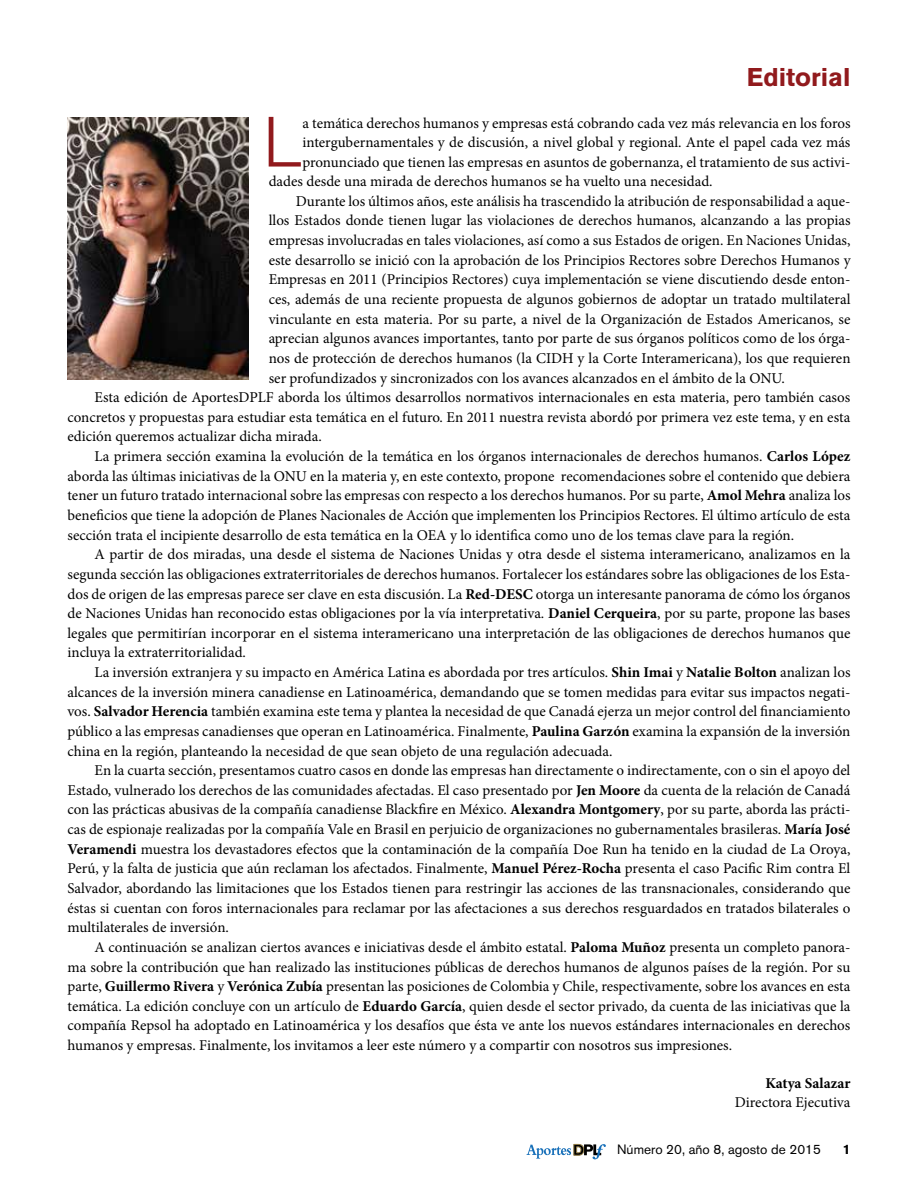
<style>
.page{position:relative;width:918px;height:1188px;background:#fff}
.page>*{position:absolute;margin:0;border:0;box-sizing:border-box;transform-origin:0 0}
.t1{font:300 70.2px "Akzidenz Grotesk BE";color:#911a1d}
.t2{font:700 25.5px "Akzidenz Grotesk BE";color:#911a1d}
.t3{font:15px "Minion Pro";color:#000}
.t4{font:700 15px "Minion Pro";color:#000}
.t5{font:13.5px "Akzidenz Grotesk BE";color:#000}
.t6{font:700 13.5px "Akzidenz Grotesk BE";color:#000}
.s1{font-weight:700}
</style>
<div class="page">
<svg style="left:526px;top:1144px;width:80px;height:15px"></svg>
<img style="left:68px;top:118px;width:180px;height:261px">
<h2 class="t2" style="left:747px;top:62px;width:105px">Editorial</h2>
<h1 class="t1" style="left:263px;top:103px;width:41px">L</h1>
<p class="t3" style="left:302px;top:113px;width:550px">a temática derechos humanos y empresas está cobrando cada vez más relevancia en los foros</p>
<p class="t3" style="left:302px;top:132px;width:550px">intergubernamentales y de discusión, a nivel global y regional. Ante el papel cada vez más</p>
<p class="t3" style="left:302px;top:152px;width:550px">pronunciado que tienen las empresas en asuntos de gobernanza, el tratamiento de sus activi-</p>
<p class="t3" style="left:269px;top:171px;width:446px">dades desde una mirada de derechos humanos se ha vuelto una necesidad.</p>
<p class="t3" style="left:296px;top:191px;width:556px">Durante los últimos años, este análisis ha trascendido la atribución de responsabilidad a aque-</p>
<p class="t3" style="left:269px;top:211px;width:583px">llos Estados donde tienen lugar las violaciones de derechos humanos, alcanzando a las propias</p>
<p class="t3" style="left:269px;top:230px;width:583px">empresas involucradas en tales violaciones, así como a sus Estados de origen. En Naciones Unidas,</p>
<p class="t3" style="left:269px;top:250px;width:583px">este desarrollo se inició con la aprobación de los Principios Rectores sobre Derechos Humanos y</p>
<p class="t3" style="left:269px;top:270px;width:583px">Empresas en 2011 (Principios Rectores) cuya implementación se viene discutiendo desde enton-</p>
<p class="t3" style="left:269px;top:289px;width:583px">ces, además de una reciente propuesta de algunos gobiernos de adoptar un tratado multilateral</p>
<p class="t3" style="left:269px;top:309px;width:583px">vinculante en esta materia. Por su parte, a nivel de la Organización de Estados Americanos, se</p>
<p class="t3" style="left:269px;top:328px;width:583px">aprecian algunos avances importantes, tanto por parte de sus órganos políticos como de los órga-</p>
<p class="t3" style="left:269px;top:348px;width:583px">nos de protección de derechos humanos (la CIDH y la Corte Interamericana), los que requieren</p>
<p class="t3" style="left:269px;top:368px;width:518px">ser profundizados y sincronizados con los avances alcanzados en el ámbito de la ONU.</p>
<p class="t3" style="left:95px;top:387px;width:757px">Esta edición de AportesDPLF aborda los últimos desarrollos normativos internacionales en esta materia, pero también casos</p>
<p class="t3" style="left:68px;top:407px;width:784px">concretos y propuestas para estudiar esta temática en el futuro. En 2011 nuestra revista abordó por primera vez este tema, y en esta</p>
<p class="t3" style="left:68px;top:427px;width:256px">edición queremos actualizar dicha mirada.</p>
<p class="t3" style="left:95px;top:446px;width:758px">La primera sección examina la evolución de la temática en los órganos internacionales de derechos humanos. <span class="s1">Carlos López</span></p>
<p class="t3" style="left:68px;top:466px;width:784px">aborda las últimas iniciativas de la ONU en la materia y, en este contexto, propone recomendaciones sobre el contenido que debiera</p>
<p class="t3" style="left:68px;top:486px;width:785px">tener un futuro tratado internacional sobre las empresas con respecto a los derechos humanos. Por su parte, <span class="s1">Amol Mehra</span> analiza los</p>
<p class="t3" style="left:68px;top:505px;width:784px">beneficios que tiene la adopción de Planes Nacionales de Acción que implementen los Principios Rectores. El último artículo de esta</p>
<p class="t3" style="left:68px;top:525px;width:728px">sección trata el incipiente desarrollo de esta temática en la OEA y lo identifica como uno de los temas clave para la región.</p>
<p class="t3" style="left:95px;top:544px;width:758px">A partir de dos miradas, una desde el sistema de Naciones Unidas y otra desde el sistema interamericano, analizamos en la</p>
<p class="t3" style="left:68px;top:564px;width:784px">segunda sección las obligaciones extraterritoriales de derechos humanos. Fortalecer los estándares sobre las obligaciones de los Esta-</p>
<p class="t3" style="left:68px;top:584px;width:784px">dos de origen de las empresas parece ser clave en esta discusión. La <span class="s1">Red-DESC</span> otorga un interesante panorama de cómo los órganos</p>
<p class="t3" style="left:68px;top:603px;width:784px">de Naciones Unidas han reconocido estas obligaciones por la vía interpretativa. <span class="s1">Daniel Cerqueira</span>, por su parte, propone las bases</p>
<p class="t3" style="left:68px;top:623px;width:784px">legales que permitirían incorporar en el sistema interamericano una interpretación de las obligaciones de derechos humanos que</p>
<p class="t3" style="left:68px;top:643px;width:180px">incluya la extraterritorialidad.</p>
<p class="t3" style="left:95px;top:662px;width:758px">La inversión extranjera y su impacto en América Latina es abordada por tres artículos. <span class="s1">Shin Imai</span> y <span class="s1">Natalie Bolton</span> analizan los</p>
<p class="t3" style="left:68px;top:682px;width:784px">alcances de la inversión minera canadiense en Latinoamérica, demandando que se tomen medidas para evitar sus impactos negati-</p>
<p class="t3" style="left:68px;top:701px;width:784px">vos. <span class="s1">Salvador Herencia</span> también examina este tema y plantea la necesidad de que Canadá ejerza un mejor control del financiamiento</p>
<p class="t3" style="left:68px;top:721px;width:784px">público a las empresas canadienses que operan en Latinoamérica. Finalmente, <span class="s1">Paulina Garzón</span> examina la expansión de la inversión</p>
<p class="t3" style="left:68px;top:741px;width:547px">china en la región, planteando la necesidad de que sean objeto de una regulación adecuada.</p>
<p class="t3" style="left:95px;top:760px;width:757px">En la cuarta sección, presentamos cuatro casos en donde las empresas han directamente o indirectamente, con o sin el apoyo del</p>
<p class="t3" style="left:68px;top:780px;width:784px">Estado, vulnerado los derechos de las comunidades afectadas. El caso presentado por <span class="s1">Jen Moore</span> da cuenta de la relación de Canadá</p>
<p class="t3" style="left:68px;top:800px;width:784px">con las prácticas abusivas de la compañía canadiense Blackfire en México. <span class="s1">Alexandra Montgomery</span>, por su parte, aborda las prácti-</p>
<p class="t3" style="left:68px;top:819px;width:785px">cas de espionaje realizadas por la compañía Vale en Brasil en perjuicio de organizaciones no gubernamentales brasileras. <span class="s1">María José</span></p>
<p class="t3" style="left:68px;top:839px;width:784px"><span class="s1">Veramendi</span> muestra los devastadores efectos que la contaminación de la compañía Doe Run ha tenido en la ciudad de La Oroya,</p>
<p class="t3" style="left:68px;top:859px;width:784px">Perú, y la falta de justicia que aún reclaman los afectados. Finalmente, <span class="s1">Manuel Pérez-Rocha</span> presenta el caso Pacific Rim contra El</p>
<p class="t3" style="left:68px;top:878px;width:784px">Salvador, abordando las limitaciones que los Estados tienen para restringir las acciones de las transnacionales, considerando que</p>
<p class="t3" style="left:68px;top:898px;width:784px">éstas si cuentan con foros internacionales para reclamar por las afectaciones a sus derechos resguardados en tratados bilaterales o</p>
<p class="t3" style="left:68px;top:917px;width:163px">multilaterales de inversión.</p>
<p class="t3" style="left:95px;top:937px;width:758px">A continuación se analizan ciertos avances e iniciativas desde el ámbito estatal. <span class="s1">Paloma Muñoz</span> presenta un completo panora-</p>
<p class="t3" style="left:68px;top:957px;width:784px">ma sobre la contribución que han realizado las instituciones públicas de derechos humanos de algunos países de la región. Por su</p>
<p class="t3" style="left:68px;top:976px;width:785px">parte, <span class="s1">Guillermo Rivera</span> y <span class="s1">Verónica Zubía</span> presentan las posiciones de Colombia y Chile, respectivamente, sobre los avances en esta</p>
<p class="t3" style="left:68px;top:996px;width:785px">temática. La edición concluye con un artículo de <span class="s1">Eduardo García</span>, quien desde el sector privado, da cuenta de las iniciativas que la</p>
<p class="t3" style="left:68px;top:1016px;width:784px">compañía Repsol ha adoptado en Latinoamérica y los desafíos que ésta ve ante los nuevos estándares internacionales en derechos</p>
<p class="t3" style="left:68px;top:1035px;width:666px">humanos y empresas. Finalmente, los invitamos a leer este número y a compartir con nosotros sus impresiones.</p>
<p class="t4" style="left:766px;top:1073px;width:87px">Katya Salazar</p>
<p class="t3" style="left:735px;top:1092px;width:117px">Directora Ejecutiva</p>
<p class="t5" style="left:617px;top:1142px;width:205px">Número 20, año 8, agosto de 2015</p>
<p class="t6" style="left:843px;top:1142px;width:9px">1</p>
</div>
